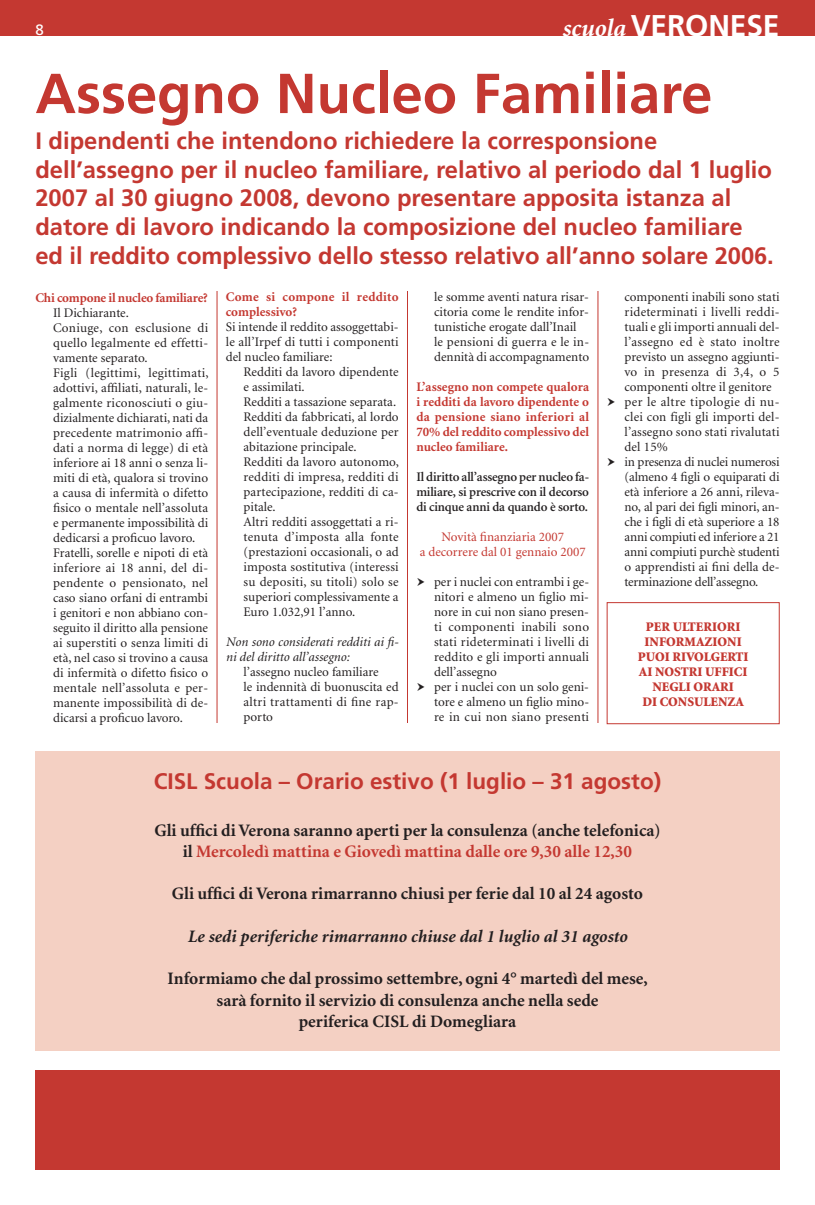
<style>
.page{position:relative;width:815px;height:1205px;background:#fff}
.page>*{position:absolute;margin:0;border:0;box-sizing:border-box;transform-origin:0 0}
.t1{font:700 56.25px "Frutiger LT Std";color:#c43831}
.t2{font:700 30px "Frutiger LT Std";letter-spacing:-.005em;color:#fff}
.t3{font:700 23.75px/28.8px "Frutiger LT Std";color:#c43831}
.t4{font:700 22.5px "Frutiger LT Std";color:#c43831}
.t5{font:700 17.5px/21.2px "Minion";color:#231f20;text-align:center}
.t6{font:italic 700 17.5px "Minion";color:#231f20}
.t7{font:15px "Frutiger LT Std";color:#fff}
.t8{font:13.12px/15px "Minion";letter-spacing:.005em;color:#231f20}
.t9{font:700 13.12px/15px "Minion";color:#c43831}
.t10{font:600 13.12px/15px "Minion";letter-spacing:-.015em;color:#231f20;text-align:justify}
.t11{font:900 13.12px/15px "Minion";color:#c43831;text-align:center}
.t12{font:italic 13.12px/15px "Minion";color:#231f20}
.t13{font:13.12px/15px "Minion";color:#c43831;text-align:center}
.s1{font-family:"Minion";font-style:italic;font-size:25px}
.s2{color:#c43831}
</style>
<div class="page">
<div style="left:35px;top:751px;width:745px;height:299px;background:#f4d0c3"></div>
<div style="left:0;top:0;width:815px;height:35px;background:#c43831"></div>
<div style="left:35px;top:1070px;width:745px;height:99px;background:#c43831"></div>
<hr style="left:217px;top:146px;width:1px;height:577px;background:#c43831">
<hr style="left:407px;top:146px;width:1px;height:577px;background:#c43831">
<hr style="left:598px;top:146px;width:1px;height:577px;background:#c43831">
<div style="left:35px;top:71px;width:745px;height:220px;background:#fff"></div>
<div style="left:607px;top:602px;width:173px;height:122px;border:1px solid #c43831"></div>
<p class="t7" style="left:35px;top:24px;width:10px">8</p>
<h2 class="t2" style="left:562px;top:13px;width:219px"><span class="s1">scuola</span> VERONESE</h2>
<h1 class="t1" style="left:35px;top:71px;width:678px">Assegno Nucleo Familiare</h1>
<p class="t3" style="left:35px;top:128px;width:740px">I dipendenti che intendono richiedere la corresponsione dell’assegno per il nucleo familiare, relativo al periodo dal 1 luglio 2007 al 30 giugno 2008, devono presentare apposita istanza al datore di lavoro indicando la composizione del nucleo familiare ed il reddito complessivo dello stesso relativo all’anno solare 2006.</p>
<p class="t9" style="left:35px;top:291px;width:174px">Chi compone il nucleo familiare?</p>
<p class="t8" style="left:53px;top:306px;width:157px">Il Dichiarante.<br>Coniuge, con esclusione di quello legalmente ed effetti&shy;vamente separato.<br>Figli (legittimi, legittimati, adottivi, affiliati, naturali, le&shy;galmente riconosciuti o giu&shy;dizialmente dichiarati, nati da precedente matrimonio affi&shy;dati a norma di legge) di età inferiore ai 18 anni o senza li&shy;miti di età, qualora si trovino a causa di infermità o difetto fisico o mentale nell’assoluta e permanente impossibilità di dedicarsi a proficuo lavoro.<br>Fratelli, sorelle e nipoti di età inferiore ai 18 anni, del di&shy;pendente o pensionato, nel caso siano orfani di entrambi i genitori e non abbiano con&shy;seguito il diritto alla pensione ai superstiti o senza limiti di età, nel caso si trovino a causa di infermità o difetto fisico o mentale nell’assoluta e per&shy;manente impossibilità di de&shy;dicarsi a proficuo lavoro.</p>
<p class="t9" style="left:226px;top:291px;width:174px">Come si compone il reddito complessivo?</p>
<p class="t8" style="left:226px;top:321px;width:174px;text-align:justify">Si intende il reddito assoggettabi&shy;le all’Irpef di tutti i componenti del nucleo familiare:</p>
<p class="t8" style="left:244px;top:366px;width:157px">Redditi da lavoro dipendente e assimilati.<br>Redditi a tassazione separata.<br>Redditi da fabbricati, al lordo dell’eventuale deduzione per abitazione principale.<br>Redditi da lavoro autonomo, redditi di impresa, redditi di partecipazione, redditi di ca&shy;pitale.<br>Altri redditi assoggettati a ri&shy;tenuta d’imposta alla fonte (prestazioni occasionali, o ad imposta sostitutiva (interessi su depositi, su titoli) solo se superiori complessivamente a<br>Euro 1.032,91 l’anno.</p>
<p class="t12" style="left:226px;top:636px;width:174px">Non sono considerati redditi ai fi&shy;ni del diritto all’assegno:</p>
<p class="t8" style="left:244px;top:666px;width:157px">l’assegno nucleo familiare<br>le indennità di buonuscita ed altri trattamenti di fine rap&shy;porto</p>
<p class="t8" style="left:434px;top:291px;width:157px">le somme aventi natura risar&shy;citoria come le rendite infor&shy;tunistiche erogate dall’Inail<br>le pensioni di guerra e le in&shy;dennità di accompagnamento</p>
<p class="t9" style="left:416px;top:381px;width:174px;text-align:justify">L’assegno non compete qualora i redditi da lavoro dipendente o da pensione siano inferiori al 70% del reddito complessivo del nucleo familiare.</p>
<p class="t10" style="left:416px;top:471px;width:174px">Il diritto all’assegno per nucleo fa&shy;miliare, si prescrive con il decorso di cinque anni da quando è sorto.</p>
<p class="t13" style="left:420px;top:531px;width:168px">Novità finanziaria 2007<br>a decorrere dal 01 gennaio 2007</p>
<p class="t8" style="left:434px;top:576px;width:157px">per i nuclei con entrambi i ge&shy;nitori e almeno un figlio mi&shy;nore in cui non siano presen&shy;ti componenti inabili sono stati rideterminati i livelli di reddito e gli importi annuali dell’assegno<br>per i nuclei con un solo geni&shy;tore e almeno un figlio mino&shy;re in cui non siano presenti</p>
<p class="t8" style="left:625px;top:291px;width:157px">componenti inabili sono stati rideterminati i livelli reddi&shy;tuali e gli importi annuali del&shy;l’assegno ed è stato inoltre previsto un assegno aggiunti&shy;vo in presenza di 3,4, o 5 componenti oltre il genitore per le altre tipologie di nu&shy;clei con figli gli importi del&shy;l’assegno sono stati rivalutati del 15%<br>in presenza di nuclei numerosi (almeno 4 figli o equiparati di età inferiore a 26 anni, rileva&shy;no, al pari dei figli minori, an&shy;che i figli di età superiore a 18 anni compiuti ed inferiore a 21 anni compiuti purchè studenti o apprendisti ai fini della de&shy;terminazione dell’assegno.</p>
<p class="t11" style="left:638px;top:620px;width:113px">PER ULTERIORI<br>INFORMAZIONI<br>PUOI RIVOLGERTI<br>AI NOSTRI UFFICI<br>NEGLI ORARI<br>DI CONSULENZA</p>
<h3 class="t4" style="left:154px;top:772px;width:509px">CISL Scuola – Orario estivo (1 luglio – 31 agosto)</h3>
<h3 class="t5" style="left:154px;top:821px;width:508px">Gli uffici di Verona saranno aperti per la consulenza (anche telefonica) il <span class="s2">Mercoledì mattina e Giovedì mattina dalle ore 9,30 alle 12,30</span></h3>
<h3 class="t5" style="left:172px;top:885px;width:473px">Gli uffici di Verona rimarranno chiusi per ferie dal 10 al 24 agosto</h3>
<h3 class="t6" style="left:188px;top:929px;width:441px">Le sedi periferiche rimarranno chiuse dal 1 luglio al 31 agosto</h3>
<h3 class="t5" style="left:168px;top:970px;width:482px">Informiamo che dal prossimo settembre, ogni 4° martedì del mese, sarà fornito il servizio di consulenza anche nella sede<br>periferica CISL di Domegliara</h3>
</div>
